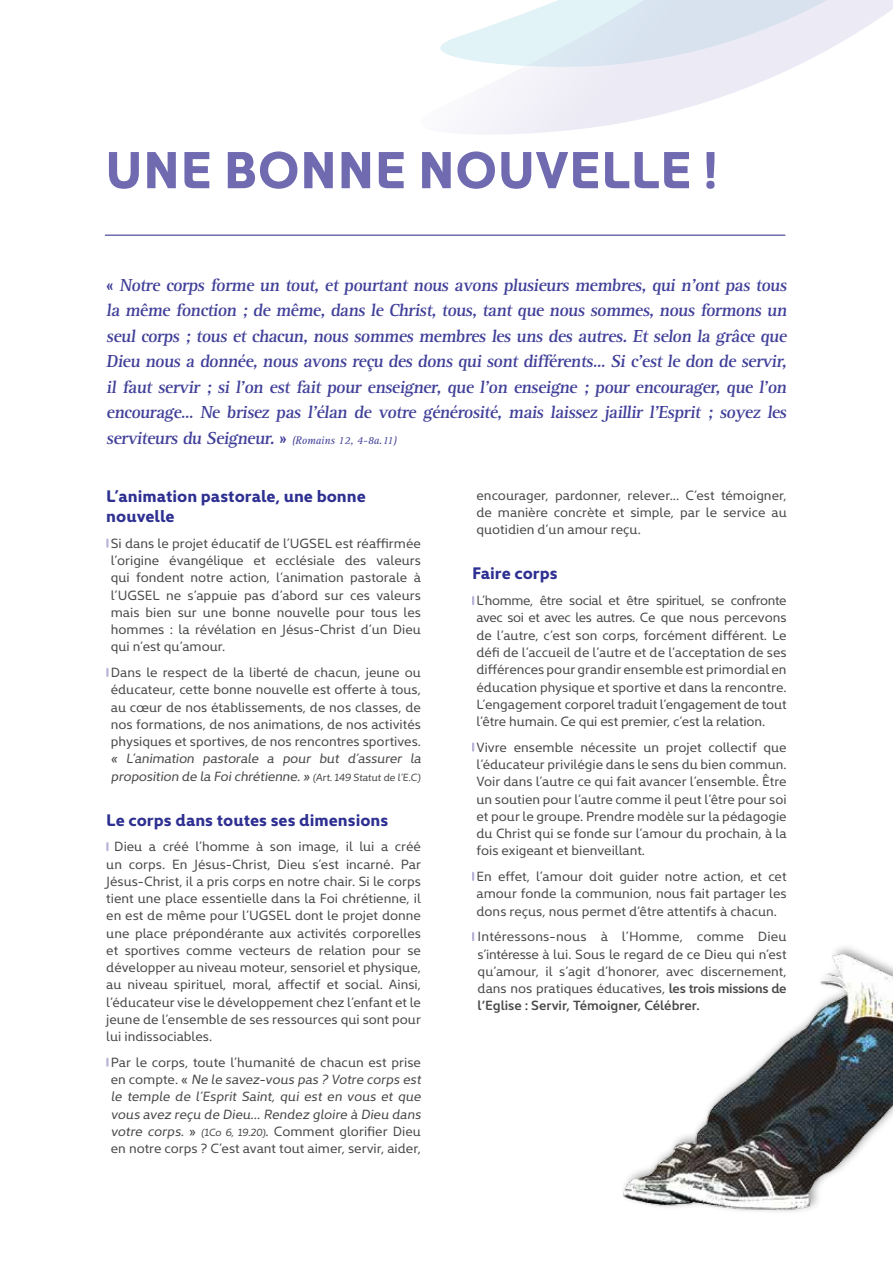
<style>
.page{position:relative;width:893px;height:1263px;background:#fff}
.page>*{position:absolute;margin:0;border:0;box-sizing:border-box;transform-origin:0 0}
.t1{font:700 52.5px "Kyrial Display Pro";color:#706bb1}
.t2{font:700 18px/25.5px "Rotis Serif";letter-spacing:-.03em;color:#414099;text-align:justify}
.t3{font:700 16.8px/19.5px "Kyrial Display Pro";color:#2e3092}
.t4{font:13.5px/17.2px "Kyrial Display Pro";color:#48484a;text-align:justify}
.s1{font-weight:400;font-style:italic;font-size:11.25px}
.s2{font-size:10.5px}
.s3{font-weight:600}
</style>
<div class="page">
<svg style="left:440px;top:0;width:453px;height:134px"></svg>
<img style="left:623px;top:947px;width:270px;height:265px">
<svg style="left:106px;top:540px;width:3px;height:7px"></svg>
<svg style="left:106px;top:669px;width:3px;height:7px"></svg>
<svg style="left:106px;top:843px;width:3px;height:7px"></svg>
<svg style="left:106px;top:1059px;width:3px;height:7px"></svg>
<svg style="left:472px;top:597px;width:2px;height:7px"></svg>
<svg style="left:472px;top:744px;width:2px;height:7px"></svg>
<svg style="left:472px;top:873px;width:2px;height:7px"></svg>
<svg style="left:472px;top:933px;width:2px;height:7px"></svg>
<hr style="left:105px;top:234px;width:680px;height:2px;background:#706bb1">
<h1 class="t1" style="left:105px;top:132px;width:614px">Une bonne nouvelle !</h1>
<p class="t2" style="left:106px;top:272px;width:685px">« Notre corps forme un tout, et pourtant nous avons plusieurs membres, qui n’ont pas tous la même fonction ; de même, dans le Christ, tous, tant que nous sommes, nous formons un seul corps ; tous et chacun, nous sommes membres les uns des autres. Et selon la grâce que Dieu nous a donnée, nous avons reçu des dons qui sont différents… Si c’est le don de servir, il faut servir ; si l’on est fait pour enseigner, que l’on enseigne ; pour encourager, que l’on encourage… Ne brisez pas l’élan de votre générosité, mais laissez jaillir l’Esprit ; soyez les serviteurs du Seigneur. » <span class="s1">(R o m a i n s 1 2 , 4 - 8 a . 11 )</span></p>
<p class="t3" style="left:106px;top:486px;width:261px">L’animation pastorale, une bonne nouvelle</p>
<p class="t4" style="left:111px;top:534px;width:312px">Si dans le projet éducatif de l’UGSEL est réaffirmée l’origine évangélique et ecclésiale des valeurs qui fondent notre action, l’animation pastorale à l’UGSEL ne s’appuie pas d’abord sur ces valeurs mais bien sur une bonne nouvelle pour tous les hommes : la révélation en Jésus-Christ d’un Dieu qui n’est qu’amour.</p>
<p class="t4" style="left:111px;top:663px;width:314px;text-align:left">Dans le respect de la liberté de chacun, jeune ou éducateur, cette bonne nouvelle est offerte à tous, au cœur de nos établissements, de nos classes, de nos formations, de nos animations, de nos activités physiques et sportives, de nos rencontres sportives. « L’animation pastorale a pour but d’assurer la proposition de la Foichrétienne. » <span class="s2">(Art. 149 Statut de l’E.C)</span></p>
<p class="t3" style="left:106px;top:809px;width:284px">Le corps dans toutes ses dimensions</p>
<p class="t4" style="left:106px;top:837px;width:316px;text-indent:8px">Dieu a créé l’homme à son image, il lui a créé un corps. En Jésus-Christ, Dieu s’est incarné. Par Jésus-Christ, il a pris corps en notre chair. Si le corps tient une place essentielle dans la Foi chrétienne, il en est de même pour l’UGSEL dont le projet donne une place prépondérante aux activités corporelles et sportives comme vecteurs de relation pour se développer au niveau moteur, sensoriel et physique, au niveau spirituel, moral, affectif et social. Ainsi, l’éducateur vise le développement chez l’enfant et le jeune de l’ensemble de ses ressources qui sont pour lui indissociables.</p>
<p class="t4" style="left:111px;top:1053px;width:314px;text-align:left">Par le corps, toute l’humanité de chacun est prise e n c o m p t e . « Ne le savez-vous pas ? Votre corps est le temple de l’Esprit Saint, qui est en vous et que vous avez reçu de Dieu… Rendez gloire à Dieu dans votre corps. » <span class="s2">(1Co 6, 19.20)</span>. Comment glorifier Dieu en notre corps ? C’est avant tout aimer, servir, aider,</p>
<p class="t4" style="left:476px;top:486px;width:312px">encourager, pardonner, relever... C’est témoigner, de manière concrète et simple, par le service au quotidien d’un amour reçu.</p>
<p class="t3" style="left:472px;top:563px;width:87px">Faire corps</p>
<p class="t4" style="left:476px;top:591px;width:312px">L’homme, être social et être spirituel, se confronte avec soi et avec les autres. Ce que nous percevons de l’autre, c’est son corps, forcément différent. Le défi de l’accueil de l’autre et de l’acceptation de ses différences pour grandir ensemble est primordial en éducation physique et sportive et dans la rencontre.<br>L’engagement corporel traduit l’engagement de tout l’être humain. Ce qui est premier, c’est la relation.</p>
<p class="t4" style="left:476px;top:738px;width:312px">Vivre ensemble nécessite un projet collectif que l’éducateur privilégie dans le sens du bien commun.<br>Voir dans l’autre ce qui fait avancer l’ensemble. Être un soutien pour l’autre comme il peut l’être pour soi et pour le groupe. Prendre modèle sur la pédagogie du Christ qui se fonde sur l’amour du prochain, à la fois exigeant et bienveillant.</p>
<p class="t4" style="left:476px;top:867px;width:312px">En effet, l’amour doit guider notre action, et cet amour fonde la communion, nous fait partager les dons reçus, nous permet d’être attentifs à chacun.</p>
<p class="t4" style="left:478px;top:927px;width:311px">Intéressons-nous à l’Homme, comme Dieu s’intéresse à lui. Sous le regard de ce Dieu qui n’est qu’amour, il s’agit d’honorer, avec discernement, dans nos pratiques éducatives, <span class="s3">les trois missions de l’Eglise : Servir, Témoigner, Célébrer.</span></p>
</div>
